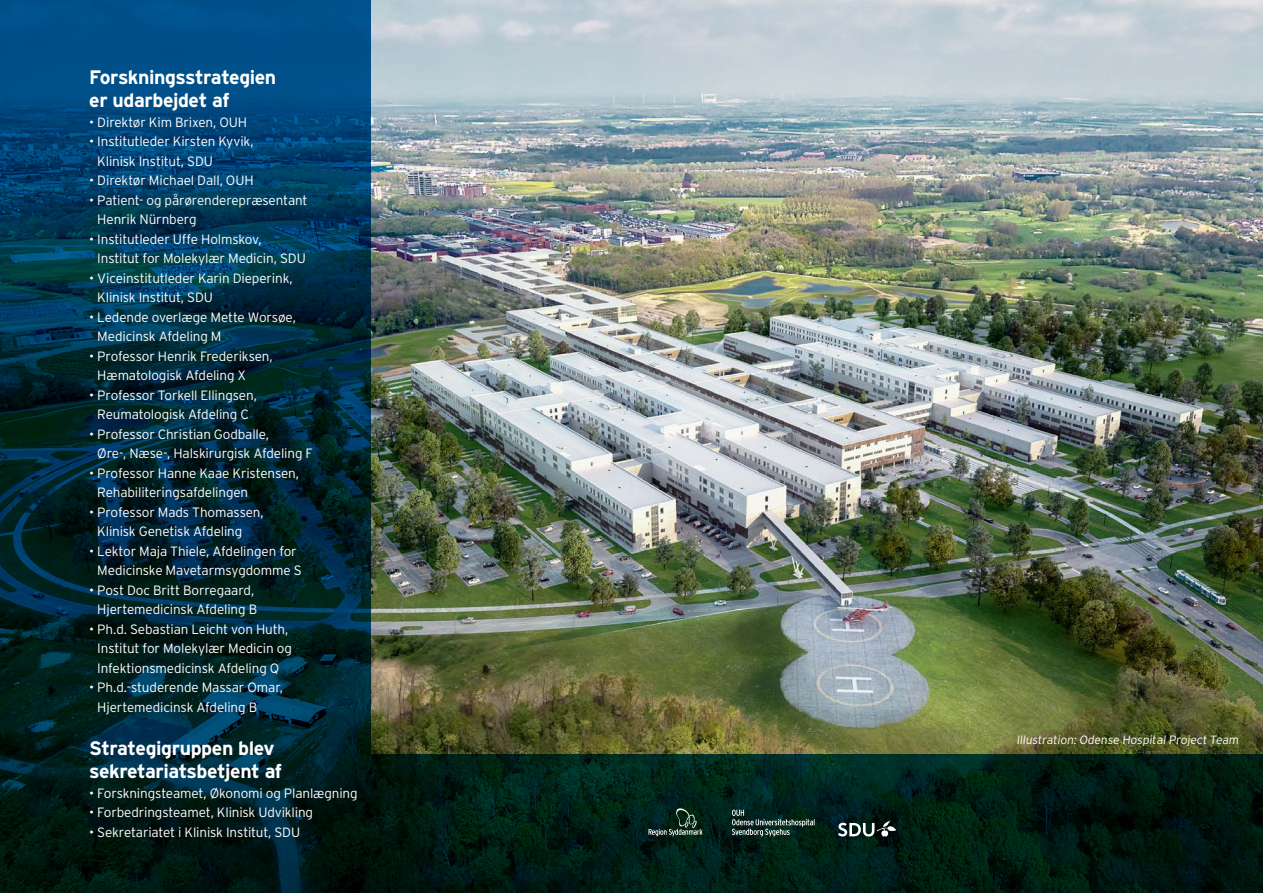
<style>
.page{position:relative;width:1263px;height:893px;background:#fff}
.page>*{position:absolute;margin:0;border:0;box-sizing:border-box;transform-origin:0 0}
.t1{font:700 19.5px/23.4px "Interstate";letter-spacing:-.025em;color:#fff}
.t2{font:300 13.5px/19.5px "Interstate";letter-spacing:-.01em;color:#fff}
.t3{font:300 12px "Interstate";color:#fff}
</style>
<div class="page">
<img style="left:371px;top:0;width:892px;height:754px">
<svg style="left:0;top:754px;width:1263px;height:139px;background:#001c16"></svg>
<svg style="left:0;top:0;width:371px;height:754px;background:#00324a"></svg>
<svg style="left:648px;top:808px;width:54px;height:28px;background:#223e34"></svg>
<svg style="left:838px;top:821px;width:58px;height:15px"></svg>
<svg style="left:732px;top:810px;width:82px;height:26px;background:#2b4740"></svg>
<h1 class="t1" style="left:89px;top:65px;width:189px">Forskningsstrategien er udarbejdet af</h1>
<p class="t2" style="left:89px;top:112px;width:159px">• Direktør Kim Brixen, OUH</p>
<p class="t2" style="left:97px;top:132px;width:158px;text-indent:-8px">• Institutleder Kirsten Kyvik,<br>Klinisk Institut, SDU</p>
<p class="t2" style="left:89px;top:171px;width:166px">• Direktør Michael Dall, OUH</p>
<p class="t2" style="left:97px;top:190px;width:212px;text-indent:-8px">• Patient- og pårørenderepræsentant<br>Henrik Nürnberg</p>
<p class="t2" style="left:97px;top:229px;width:210px;text-indent:-8px">• Institutleder Uffe Holmskov,<br>Institut for Molekylær Medicin, SDU</p>
<p class="t2" style="left:97px;top:268px;width:197px;text-indent:-8px">• Viceinstitutleder Karin Dieperink,<br>Klinisk Institut, SDU</p>
<p class="t2" style="left:97px;top:307px;width:200px;text-indent:-8px">• Ledende overlæge Mette Worsøe,<br>Medicinsk Afdeling M</p>
<p class="t2" style="left:97px;top:346px;width:177px;text-indent:-8px">• Professor Henrik Frederiksen,<br>Hæmatologisk Afdeling X</p>
<p class="t2" style="left:89px;top:385px;width:169px;text-align:center">• Professor Torkell Ellingsen,<br>Reumatologisk Afdeling C</p>
<p class="t2" style="left:97px;top:424px;width:217px;text-indent:-8px">• Professor Christian Godballe,<br>Øre-, Næse-, Halskirurgisk Afdeling F</p>
<p class="t2" style="left:97px;top:463px;width:203px;text-indent:-8px">• Professor Hanne Kaae Kristensen,<br>Rehabiliteringsafdelingen</p>
<p class="t2" style="left:97px;top:502px;width:168px;text-indent:-8px">• Professor Mads Thomassen,<br>Klinisk Genetisk Afdeling</p>
<p class="t2" style="left:89px;top:541px;width:214px;text-align:center">• Lektor Maja Thiele, Afdelingen for<br>Medicinske Mavetarmsygdomme S</p>
<p class="t2" style="left:89px;top:580px;width:169px;text-align:center">• Post Doc Britt Borregaard,<br>Hjertemedicinsk Afdeling B</p>
<p class="t2" style="left:89px;top:619px;width:204px;text-align:center">• Ph.d. Sebastian Leicht von Huth,<br>Institut for Molekylær Medicin og<br>Infektionsmedicinsk Afdeling Q</p>
<p class="t2" style="left:97px;top:677px;width:187px;text-indent:-8px">• Ph.d.-studerende Massar Omar,<br>Hjertemedicinsk Afdeling B</p>
<h1 class="t1" style="left:89px;top:736px;width:194px">Strategigruppen blev sekretariatsbetjent af</h1>
<p class="t2" style="left:89px;top:783px;width:270px">• Forskningsteamet, Økonomi og Planlægning</p>
<p class="t2" style="left:89px;top:802px;width:225px">• Forbedringsteamet, Klinisk Udvikling</p>
<p class="t2" style="left:89px;top:822px;width:212px">• Sekretariatet i Klinisk Institut, SDU</p>
<p class="t3" style="left:1016px;top:733px;width:225px">Illustration: Odense Hospital Project Team</p>
</div>
